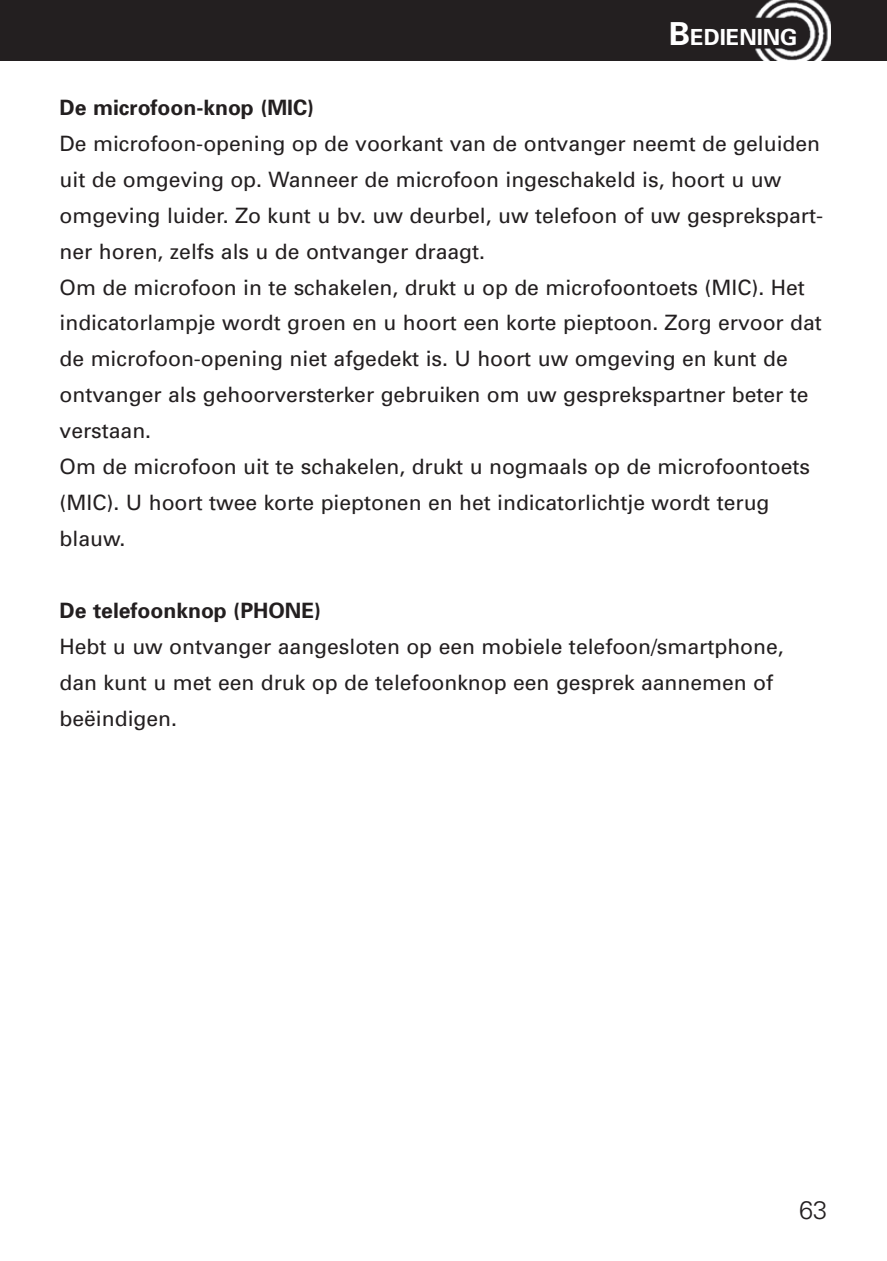
<style>
.page{position:relative;width:887px;height:1261px;background:#fff}
.page>*{position:absolute;margin:0;border:0;box-sizing:border-box;transform-origin:0 0}
.t1{font:300 25.43px "Univers";color:#231f20}
.t2{font:700 22.28px "Univers";color:#fff}
.t3{font:21.15px/36px "Univers";color:#231f20}
.t4{font:700 21.15px "Univers";color:#231f20}
.s1{font-size:31.72px}
</style>
<div class="page">
<div style="left:3px;top:0;width:884px;height:61px;background:#231f20"></div>
<img style="left:755px;top:0;width:75px;height:61px">
<div style="left:0;top:0;width:60px;height:61px;background:#231f20"></div>
<p class="t2" style="left:669px;top:29px;width:130px"><span class="s1">B</span>EDIENING</p>
<p class="t4" style="left:60px;top:99px;width:256px">De microfoon-knop (MIC)</p>
<p class="t3" style="left:60px;top:127px;width:765px">De microfoon-opening op de voorkant van de ontvanger neemt de geluiden uit de omgeving op. Wanneer de microfoon ingeschakeld is, hoort u uw omgeving luider. Zo kunt u bv. uw deurbel, uw telefoon of uw gesprekspart&shy;ner horen, zelfs als u de ontvanger draagt.<br>Om de microfoon in te schakelen, drukt u op de microfoontoets (MIC). Het indicatorlampje wordt groen en u hoort een korte pieptoon. Zorg ervoor dat de microfoon-opening niet afgedekt is. U hoort uw omgeving en kunt de ontvanger als gehoorversterker gebruiken om uw gesprekspartner beter te verstaan.<br>Om de microfoon uit te schakelen, drukt u nogmaals op de microfoontoets (MIC). U hoort twee korte pieptonen en het indicatorlichtje wordt terug blauw.</p>
<p class="t4" style="left:60px;top:603px;width:263px">De telefoonknop (PHONE)</p>
<p class="t3" style="left:60px;top:630px;width:725px">Hebt u uw ontvanger aangesloten op een mobiele telefoon/smartphone, dan kunt u met een druk op de telefoonknop een gesprek aannemen of beëindigen.</p>
<p class="t1" style="left:799px;top:1200px;width:30px">63</p>
</div>
